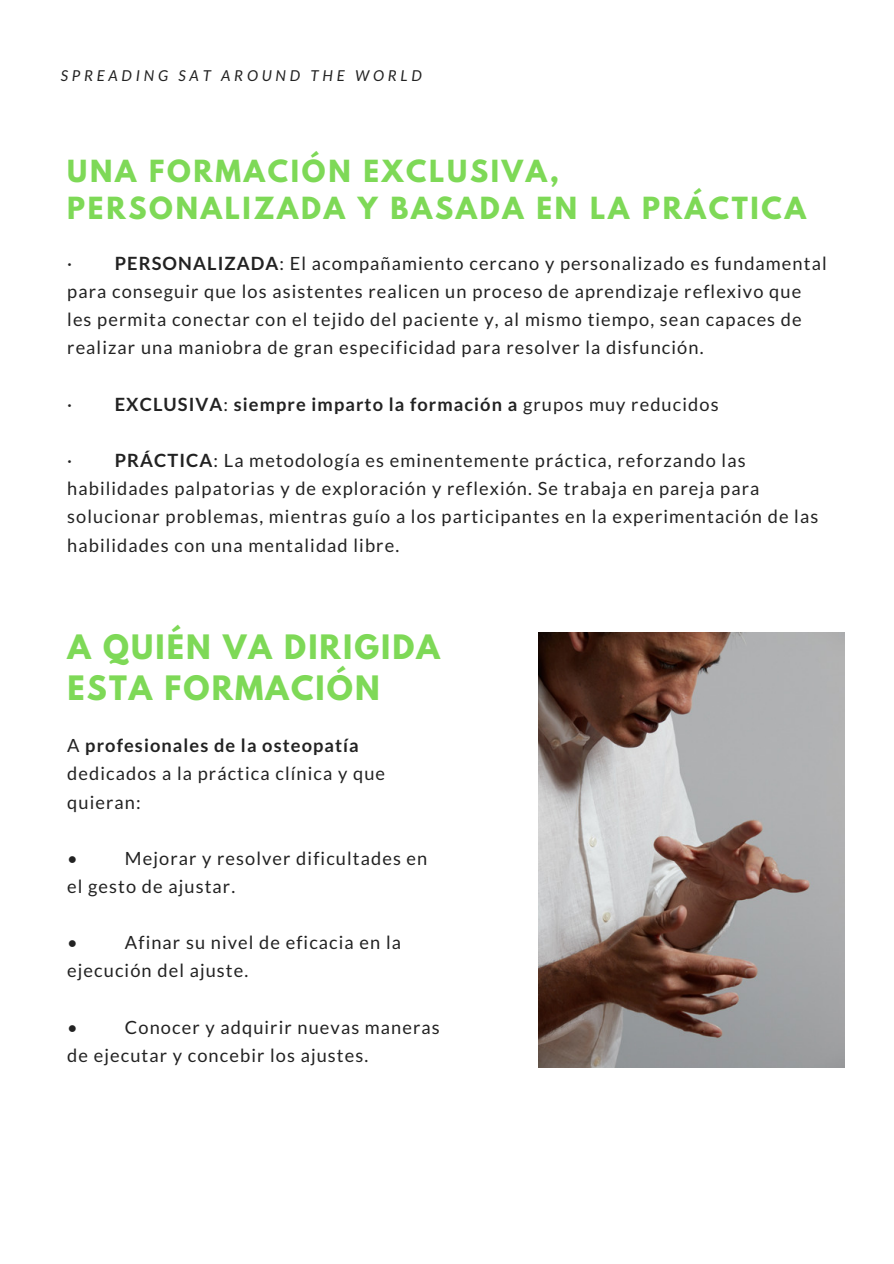
<style>
.page{position:relative;width:894px;height:1264px;background:#fff}
.page>*{position:absolute;margin:0;border:0;box-sizing:border-box;transform-origin:0 0}
.t1{font:700 29.85px/41.7px "League Spartan";letter-spacing:.07em;color:#7ed957}
.t2{font:700 27px/37.2px "League Spartan";letter-spacing:.1em;color:#7ed957}
.t3{font:18.15px/28.2px "Lato";letter-spacing:.06em;color:#222}
.t4{font:700 18.15px "Lato";letter-spacing:.06em;color:#222}
.t5{font:italic 15px "Lato";letter-spacing:.25em;color:#222}
.s1{font-weight:700}
.s2{font-weight:400}
</style>
<div class="page">
<img style="left:538px;top:632px;width:305px;height:435px">
<p class="t5" style="left:61px;top:66px;width:362px">SPREADING SAT AROUND THE WORLD</p>
<h2 class="t2" style="left:67px;top:156px;width:740px">UNA FORMACIÓN EXCLUSIVA,<br>PERSONALIZADA Y BASADA EN LA PRÁCTICA</h2>
<p class="t3" style="left:67px;top:249px;width:760px">· <span class="s1">PERSONALIZADA</span>: El acompañamiento cercano y personalizado es fundamental para conseguir que los asistentes realicen un proceso de aprendizaje reflexivo que les permita conectar con el tejido del paciente y, al mismo tiempo, sean capaces de realizar una maniobra de gran especificidad para resolver la disfunción.</p>
<p class="t4" style="left:67px;top:393px;width:652px"><span class="s2">·</span> EXCLUSIVA<span class="s2">:</span> siempre imparto la formación a <span class="s2">grupos muy reducidos</span></p>
<p class="t3" style="left:67px;top:446px;width:752px">· <span class="s1">PRÁCTICA</span>: La metodología es eminentemente práctica, reforzando las habilidades palpatorias y de exploración y reflexión. Se trabaja en pareja para solucionar problemas, mientras guío a los participantes en la experimentación de las habilidades con una mentalidad libre.</p>
<h1 class="t1" style="left:67px;top:629px;width:374px">A QUIÉN VA DIRIGIDA<br>ESTA FORMACIÓN</h1>
<p class="t3" style="left:67px;top:731px;width:319px">A <span class="s1">profesionales de la osteopatía </span>dedicados a la práctica clínica y que quieran:</p>
<p class="t3" style="left:67px;top:843px;width:361px;text-indent:58px">Mejorar y resolver dificultades en el gesto de ajustar.</p>
<p class="t3" style="left:67px;top:843px;width:12px">•</p>
<p class="t3" style="left:67px;top:928px;width:335px;text-indent:58px">Afinar su nivel de eficacia en la ejecución del ajuste.</p>
<p class="t3" style="left:67px;top:928px;width:12px">•</p>
<p class="t3" style="left:67px;top:1012px;width:374px;text-indent:58px">Conocer y adquirir nuevas maneras de ejecutar y concebir los ajustes.</p>
<p class="t3" style="left:67px;top:1012px;width:12px">•</p>
</div>
